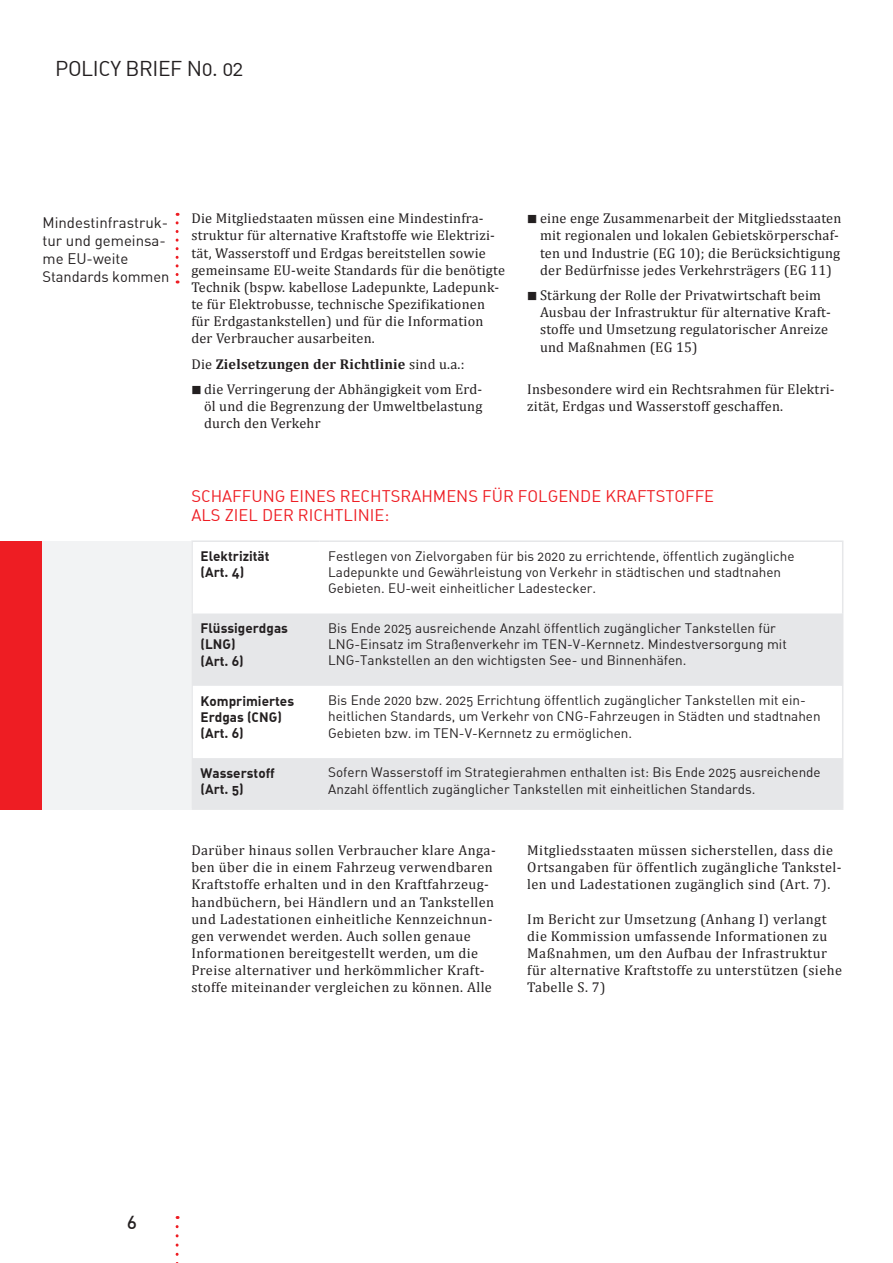
<style>
.page{position:relative;width:893px;height:1263px;background:#fff}
.page>*{position:absolute;margin:0;border:0;box-sizing:border-box;transform-origin:0 0}
.t1{font:21px "DIN Reg Alt Regular Alternate";letter-spacing:-.02em;color:#231f20}
.t2{font:18px "DIN Med Alt Medium Alternate";color:#231f20}
.t3{font:16.5px "DIN Reg Alt Regular Alternate";color:#ee1d23}
.t4{font:15px/18px "DIN Reg Alt Regular Alternate";color:#231f20}
.t5{font:14.25px/17.1px "Cambria";letter-spacing:.015em;color:#231f20}
.t6{font:13.5px/16.2px "DIN Reg Alt Regular Alternate";color:#231f20}
.t7{font:13.5px/16.2px "DIN Bo Alt Bold Alternate";color:#231f20}
.s1{font-weight:700}
.s2{font-size:12px}
</style>
<div class="page">
<div style="left:193px;top:613px;width:649px;height:73px;background:#e6e7e9"></div>
<div style="left:193px;top:758px;width:649px;height:50px;background:#e6e7e9"></div>
<hr style="left:191px;top:540px;width:129px;height:2px;background:#e6e7e9">
<hr style="left:191px;top:542px;width:2px;height:71px;background:#e6e7e9">
<hr style="left:320px;top:540px;width:523px;height:2px;background:#e6e7e9">
<hr style="left:842px;top:542px;width:1px;height:71px;background:#e6e7e9">
<hr style="left:191px;top:613px;width:2px;height:73px;background:#e6e7e9">
<hr style="left:842px;top:613px;width:1px;height:73px;background:#e6e7e9">
<hr style="left:191px;top:686px;width:2px;height:72px;background:#e6e7e9">
<hr style="left:842px;top:686px;width:1px;height:72px;background:#e6e7e9">
<hr style="left:191px;top:758px;width:2px;height:50px;background:#e6e7e9">
<hr style="left:842px;top:758px;width:1px;height:50px;background:#e6e7e9">
<hr style="left:191px;top:808px;width:129px;height:2px;background:#e6e7e9">
<hr style="left:320px;top:808px;width:523px;height:2px;background:#e6e7e9">
<div style="left:0;top:541px;width:43px;height:269px;background:#ee1d23"></div>
<div style="left:43px;top:541px;width:148px;height:269px;background:#f2f3f4"></div>
<svg style="left:176px;top:223px;width:3px;height:60px"></svg>
<svg style="left:176px;top:1226px;width:3px;height:37px"></svg>
<h1 class="t1" style="left:55px;top:55px;width:190px">Policy Brief N0. 02</h1>
<p class="t4" style="left:43px;top:213px;width:128px">Mindestinfrastruk&shy;tur und gemeinsa&shy;me EU-weite<br>Standards kommen</p>
<p class="t5" style="left:191px;top:210px;width:315px">Die Mitgliedstaaten müssen eine Mindestinfra&shy;struktur für alternative Kraftstoffe wie Elektrizi&shy;tät, Wasserstoff und Erdgas bereitstellen sowie gemeinsame EU-weite Standards für die benötigte Technik (bspw. kabellose Ladepunkte, Ladepunk&shy;te für Elektrobusse, technische Spezifikationen für Erdgastankstellen) und für die Information der Verbraucher ausarbeiten.</p>
<p class="t5" style="left:191px;top:351px;width:292px;line-height:25.7px">Die <span class="s1">Zielsetzungen der Richtlinie</span> sind u.a.:<br><span class="s2">█</span> die Verringerung der Abhängigkeit vom Erd-</p>
<p class="t5" style="left:204px;top:398px;width:280px">öl und die Begrenzung der Umweltbelastung durch den Verkehr</p>
<p class="t5" style="left:540px;top:210px;width:303px;text-indent:-13px"><span class="s2">█</span> eine enge Zusammenarbeit der Mitgliedsstaaten mit regionalen und lokalen Gebietskörperschaf&shy;ten und Industrie (EG 10); die Berücksichtigung der Bedürfnisse jedes Verkehrsträgers (EG 11)</p>
<p class="t5" style="left:540px;top:287px;width:292px;text-indent:-13px"><span class="s2">█</span> Stärkung der Rolle der Privatwirtschaft beim Ausbau der Infrastruktur für alternative Kraft&shy;stoffe und Umsetzung regulatorischer Anreize und Maßnahmen (EG 15)</p>
<p class="t5" style="left:527px;top:381px;width:309px">Insbesondere wird ein Rechtsrahmen für Elektri&shy;zität, Erdgas und Wasserstoff geschaffen.</p>
<p class="t3" style="left:191px;top:485px;width:21px">Schaffung</p>
<p class="t3" style="left:290px;top:485px;width:10px">eines</p>
<p class="t3" style="left:340px;top:485px;width:23px">Rechtsrahmens</p>
<p class="t3" style="left:482px;top:485px;width:11px">für</p>
<p class="t3" style="left:518px;top:485px;width:12px">folgende</p>
<p class="t3" style="left:605px;top:485px;width:22px">Kraftstoffe</p>
<p class="t3" style="left:191px;top:505px;width:11px">als</p>
<p class="t3" style="left:225px;top:505px;width:18px">Ziel</p>
<p class="t3" style="left:262px;top:505px;width:11px">der</p>
<p class="t3" style="left:298px;top:505px;width:20px">Richtlinie</p>
<p class="t3" style="left:384px;top:505px;width:6px">:</p>
<p class="t7" style="left:201px;top:547px;width:70px">Elektrizität (Art. 4)</p>
<p class="t6" style="left:328px;top:547px;width:468px">Festlegen von Zielvorgaben für bis 2020 zu errichtende, öffentlich zugängliche<br>Ladepunkte und Gewährleistung von Verkehr in städtischen und stadtnahen<br>Gebieten. EU-weit einheitlicher Ladestecker.</p>
<p class="t7" style="left:201px;top:620px;width:89px">Flüssigerdgas (LNG)<br>(Art. 6)</p>
<p class="t6" style="left:328px;top:620px;width:460px">Bis Ende 2025 ausreichende Anzahl öffentlich zugänglicher Tankstellen für<br>LNG-Einsatz im Straßenverkehr im TEN-V-Kernnetz. Mindestversorgung mit<br>LNG-Tankstellen an den wichtigsten See- und Binnenhäfen.</p>
<p class="t7" style="left:201px;top:692px;width:95px">Komprimiertes<br>Erdgas (CNG) (Art. 6)</p>
<p class="t6" style="left:328px;top:692px;width:494px">Bis Ende 2020 bzw. 2025 Errichtung öffentlich zugänglicher Tankstellen mit ein&shy;heitlichen Standards, um Verkehr von CNG-Fahrzeugen in Städten und stadtnahen<br>Gebieten bzw. im TEN-V-Kernnetz zu ermöglichen.</p>
<p class="t7" style="left:201px;top:764px;width:76px">Wasserstoff (Art. 5)</p>
<p class="t6" style="left:328px;top:764px;width:494px">Sofern Wasserstoff im Strategierahmen enthalten ist: Bis Ende 2025 ausreichende<br>Anzahl öffentlich zugänglicher Tankstellen mit einheitlichen Standards.</p>
<p class="t5" style="left:191px;top:842px;width:306px">Darüber hinaus sollen Verbraucher klare Anga&shy;ben über die in einem Fahrzeug verwendbaren Kraftstoffe erhalten und in den Kraftfahrzeug&shy;handbüchern, bei Händlern und an Tankstellen und Ladestationen einheitliche Kennzeichnun&shy;gen verwendet werden. Auch sollen genaue Informationen bereitgestellt werden, um die Preise alternativer und herkömmlicher Kraft&shy;stoffe miteinander vergleichen zu können. Alle</p>
<p class="t5" style="left:527px;top:842px;width:316px">Mitgliedsstaaten müssen sicherstellen, dass die<br>Ortsangaben für öffentlich zugängliche Tankstel&shy;len und Ladestationen zugänglich sind (Art. 7).</p>
<p class="t5" style="left:527px;top:910px;width:316px">Im Bericht zur Umsetzung (Anhang I) verlangt die Kommission umfassende Informationen zu Maßnahmen, um den Aufbau der Infrastruktur für alternative Kraftstoffe zu unterstützen (siehe Tabelle S. 7)</p>
<p class="t2" style="left:127px;top:1211px;width:11px">6</p>
</div>
